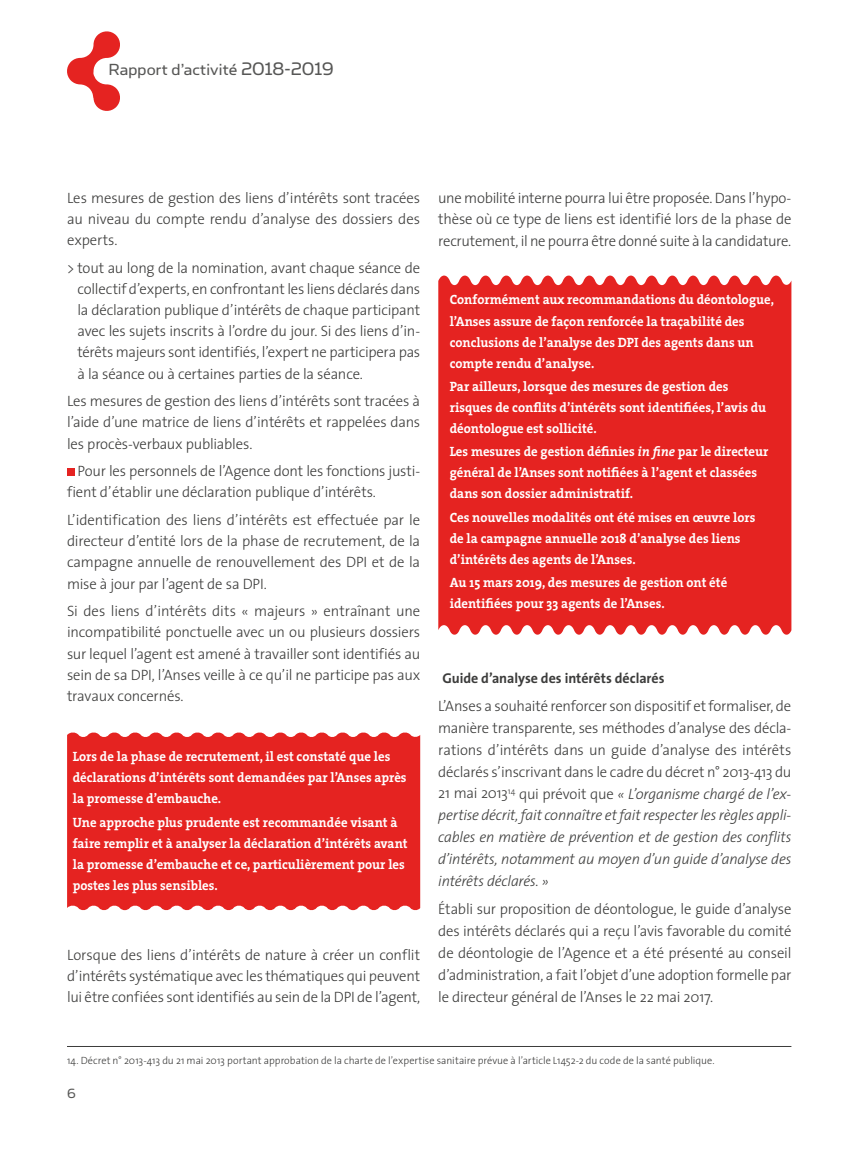
<style>
.page{position:relative;width:851px;height:1149px;background:#fff}
.page>*{position:absolute;margin:0;border:0;box-sizing:border-box;transform-origin:0 0}
.t1{font:18.15px "Simian Text Orangutan";letter-spacing:.01em;color:#575756}
.t2{font:300 15px/21.1px "The Sans";letter-spacing:-.015em;color:#3c3c3b;text-align:justify}
.t3{font:15px "Simian Text Orangutan";color:#575756}
.t4{font:700 14.25px "The Sans";color:#3c3c3b}
.t5{font:700 13.5px/21px "The Serif";color:#fff;scale:.95 1}
.t6{font:300 10.5px "The Sans";color:#3c3c3b}
.s1{font-size:20.4px}
.s2{font-style:italic}
</style>
<div class="page">
<svg style="left:67px;top:31px;width:53px;height:80px"></svg>
<div style="left:67px;top:468px;width:7px;height:8px;background:#e52321"></div>
<hr style="left:67px;top:1045px;width:724px;height:1px;background:#3c3c3b">
<div style="left:67px;top:732px;width:353px;height:178px;background:#e52321"></div>
<div style="left:438px;top:275px;width:353px;height:360px;background:#e52321"></div>
<p class="t1" style="left:108px;top:59px;width:227px">Rapport d’activité <span class="s1">2018-2019</span></p>
<p class="t2" style="left:67px;top:186px;width:354px">Les mesures de gestion des liens d’intérêts sont tracées au niveau du compte rendu d’analyse des dossiers des experts.</p>
<p class="t2" style="left:77px;top:256px;width:344px;text-indent:-10px">&gt; tout au long de la nomination, avant chaque séance de collectif d’experts, en confrontant les liens déclarés dans la déclaration publique d’intérêts de chaque participant avec les sujets inscrits à l’ordre du jour. Si des liens d’in&shy;térêts majeurs sont identifiés, l’expert ne participera pas à la séance ou à certaines parties de la séance.</p>
<p class="t2" style="left:67px;top:390px;width:354px">Les mesures de gestion des liens d’intérêts sont tracées à l’aide d’une matrice de liens d’intérêts et rappelées dans les procès-verbaux publiables.</p>
<p class="t2" style="left:67px;top:460px;width:354px;text-indent:10px">Pour les personnels de l’Agence dont les fonctions justi&shy;fient d’établir une déclaration publique d’intérêts.</p>
<p class="t2" style="left:67px;top:508px;width:354px">L’identification des liens d’intérêts est effectuée par le directeur d’entité lors de la phase de recrutement, de la campagne annuelle de renouvellement des DPI et de la mise à jour par l’agent de sa DPI.</p>
<p class="t2" style="left:67px;top:600px;width:354px">Si des liens d’intérêts dits « majeurs » entraînant une incompatibilité ponctuelle avec un ou plusieurs dossiers sur lequel l’agent est amené à travailler sont identifiés au sein de sa DPI, l’Anses veille à ce qu’il ne participe pas aux travaux concernés.</p>
<p class="t5" style="left:73px;top:745px;width:353px">Lors de la phase de recrutement, il est constaté que les déclarations d’intérêts sont demandées par l’Anses après la promesse d’embauche.</p>
<p class="t5" style="left:73px;top:811px;width:354px">Une approche plus prudente est recommandée visant à faire remplir et à analyser la déclaration d’intérêts avant la promesse d’embauche et ce, particulièrement pour les postes les plus sensibles.</p>
<p class="t2" style="left:67px;top:943px;width:354px">Lorsque des liens d’intérêts de nature à créer un conflit d’intérêts systématique avec les thématiques qui peuvent lui être confiées sont identifiés au sein de la DPI de l’agent,</p>
<p class="t2" style="left:438px;top:186px;width:354px;line-height:21.9px">une mobilité interne pourra lui être proposée. Dans l’hypo&shy;thèse où ce type de liens est identifié lors de la phase de recrutement, il ne pourra être donné suite à la candidature.</p>
<p class="t5" style="left:449px;top:289px;width:343px">Conformément aux recommandations du déontologue, l’Anses assure de façon renforcée la traçabilité des conclusions de l’analyse des DPI des agents dans un compte rendu d’analyse.</p>
<p class="t5" style="left:449px;top:375px;width:334px">Par ailleurs, lorsque des mesures de gestion des risques de conflits d’intérêts sont identifiées, l’avis du déontologue est sollicité.</p>
<p class="t5" style="left:449px;top:441px;width:337px">Les mesures de gestion définies <span class="s2">in fine</span> par le directeur général de l’Anses sont notifiées à l’agent et classées dans son dossier administratif.</p>
<p class="t5" style="left:449px;top:506px;width:323px">Ces nouvelles modalités ont été mises en œuvre lors de la campagne annuelle 2018 d’analyse des liens d’intérêts des agents de l’Anses.</p>
<p class="t5" style="left:449px;top:571px;width:294px">Au 15 mars 2019, des mesures de gestion ont été identifiées pour 33 agents de l’Anses.</p>
<p class="t4" style="left:442px;top:665px;width:223px">Guide d’analyse des intérêts déclarés</p>
<p class="t2" style="left:438px;top:694px;width:354px;line-height:21.9px">L’Anses a souhaité renforcer son dispositif et formaliser, de manière transparente, ses méthodes d’analyse des décla&shy;rations d’intérêts dans un guide d’analyse des intérêts déclarés s’inscrivant dans le cadre du décret n° 2013-413 du 21 mai 2013<sup>14</sup> qui prévoit que <span class="s2">« L’organisme chargé de l’ex&shy;pertise décrit, fait connaître et fait respecter les règles appli&shy;cables en matière de prévention et de gestion des conflits d’intérêts, notamment au moyen d’un guide d’analyse des intérêts déclarés. »</span></p>
<p class="t2" style="left:438px;top:897px;width:354px;line-height:21.9px">Établi sur proposition de déontologue, le guide d’analyse des intérêts déclarés qui a reçu l’avis favorable du comité de déontologie de l’Agence et a été présenté au conseil d’administration, a fait l’objet d’une adoption formelle par le directeur général de l’Anses le 22 mai 2017.</p>
<p class="t6" style="left:67px;top:1051px;width:649px">14. Décret n° 2013-413 du 21 mai 2013 portant approbation de la charte de l’expertise sanitaire prévue à l’article L1452-2 du code de la santé publique.</p>
<p class="t3" style="left:67px;top:1084px;width:10px">6</p>
</div>
